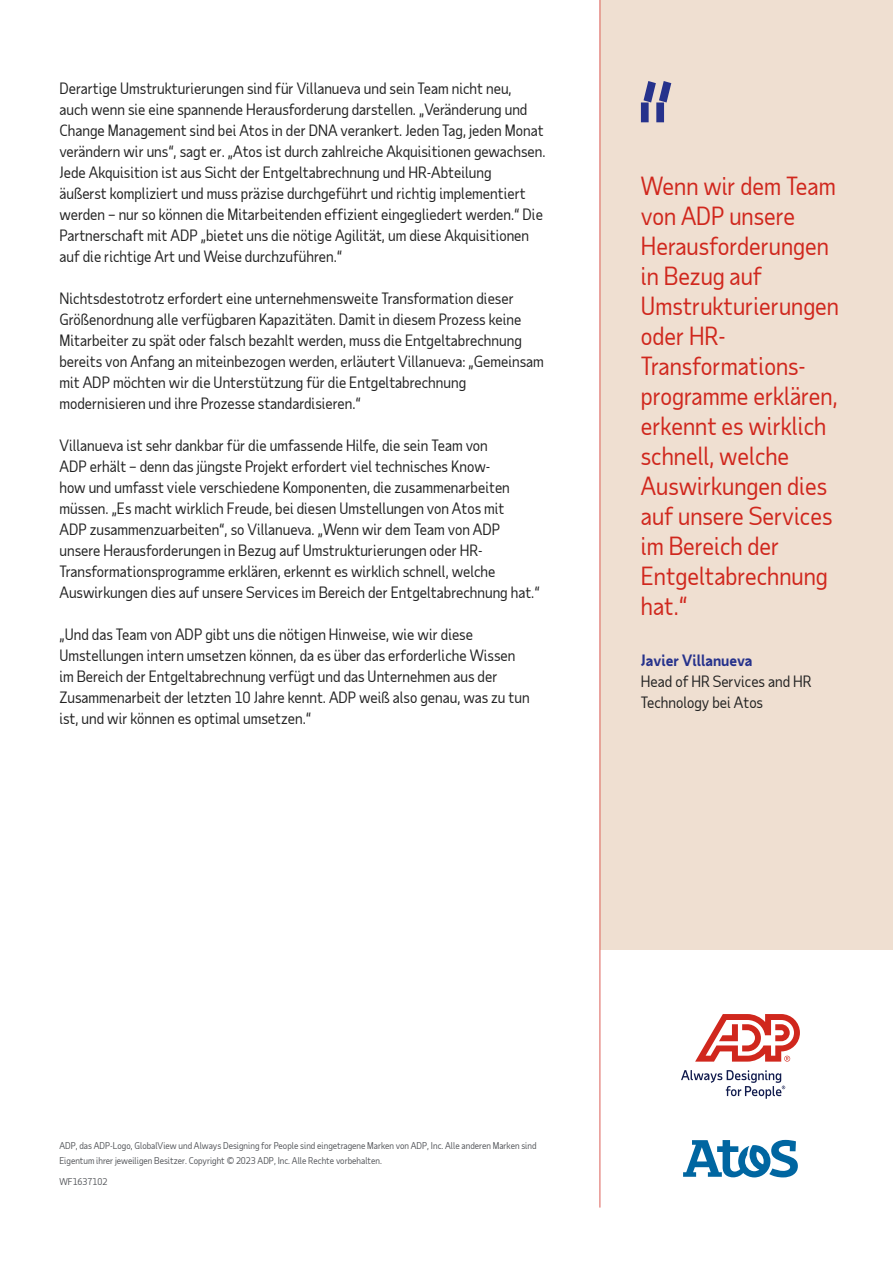
<style>
.page{position:relative;width:893px;height:1263px;background:#fff}
.page>*{position:absolute;margin:0;border:0;box-sizing:border-box;transform-origin:0 0}
.Accent_-_quote{font:24px/30px "Taub Sans";color:#d0271d}
.Body{font:15px/21px "Taub Sans";color:#222}
.Accent_-_quote-2{font:15px/21px "Taub Sans";color:#222}
.t1{font:9px/15px "Taub Sans";color:#54565a}
.s1{font-weight:700;color:#26328c}
</style>
<div class="page">
<div style="left:600px;top:0;width:293px;height:949px;background:#efdfd1"></div>
<svg style="left:681px;top:1070px;width:104px;height:29px"></svg>
<svg style="left:695px;top:1014px;width:105px;height:47px"></svg>
<svg style="left:641px;top:81px;width:30px;height:41px"></svg>
<svg style="left:683px;top:1140px;width:115px;height:37px"></svg>
<hr style="left:599px;top:0;width:2px;height:1207px;background:#d0271d">
<p class="Body" style="left:59px;top:78px;width:487px">Derartige Umstrukturierungen sind für Villanueva und sein Team nicht neu,<br>auch wenn sie eine spannende Herausforderung darstellen. „Veränderung und Change Management sind bei Atos in der DNA verankert. Jeden Tag, jeden Monat verändern wir uns“, sagt er. „Atos ist durch zahlreiche Akquisitionen gewachsen.<br>Jede Akquisition ist aus Sicht der Entgeltabrechnung und HR-Abteilung<br>äußerst kompliziert und muss präzise durchgeführt und richtig implementiert werden – nur so können die Mitarbeitenden effizient eingegliedert werden.“ Die Partnerschaft mit ADP „bietet uns die nötige Agilität, um diese Akquisitionen auf die richtige Art und Weise durchzuführen.“</p>
<p class="Body" style="left:59px;top:288px;width:486px">Nichtsdestotrotz erfordert eine unternehmensweite Transformation dieser Größenordnung alle verfügbaren Kapazitäten. Damit in diesem Prozess keine Mitarbeiter zu spät oder falsch bezahlt werden, muss die Entgeltabrechnung bereits von Anfang an miteinbezogen werden, erläutert Villanueva: „Gemeinsam mit ADP möchten wir die Unterstützung für die Entgeltabrechnung modernisieren und ihre Prozesse standardisieren.“</p>
<p class="Body" style="left:59px;top:435px;width:482px">Villanueva ist sehr dankbar für die umfassende Hilfe, die sein Team von<br>ADP erhält – denn das jüngste Projekt erfordert viel technisches Know-<br>how und umfasst viele verschiedene Komponenten, die zusammenarbeiten müssen. „Es macht wirklich Freude, bei diesen Umstellungen von Atos mit<br>ADP zusammenzuarbeiten“, so Villanueva. „Wenn wir dem Team von ADP unsere Herausforderungen in Bezug auf Umstrukturierungen oder HR-Transformationsprogramme erklären, erkennt es wirklich schnell, welche Auswirkungen dies auf unsere Services im Bereich der Entgeltabrechnung hat.“</p>
<p class="Body" style="left:59px;top:624px;width:472px">„Und das Team von ADP gibt uns die nötigen Hinweise, wie wir diese Umstellungen intern umsetzen können, da es über das erforderliche Wissen im Bereich der Entgeltabrechnung verfügt und das Unternehmen aus der Zusammenarbeit der letzten 10 Jahre kennt. ADP weiß also genau, was zu tun ist, und wir können es optimal umsetzen.“</p>
<p class="Accent_-_quote" style="left:641px;top:171px;width:200px">Wenn wir dem Team von ADP unsere<br>Herausforderungen in Bezug auf<br>Umstrukturierungen oder HR-<br>Transformations&shy;programme erklären, erkennt es wirklich schnell, welche<br>Auswirkungen dies auf unsere Services im Bereich der<br>Entgeltabrechnung hat.“</p>
<p class="Accent_-_quote-2" style="left:641px;top:650px;width:172px"><span class="s1">Javier Villanueva<br></span>Head of HR Services and HR<br>Technology bei Atos</p>
<p class="t1" style="left:59px;top:1138px;width:479px">ADP, das ADP-Logo, GlobalView und Always Designing for People sind eingetragene Marken von ADP, Inc. Alle anderen Marken sind<br>Eigentum ihrer jeweiligen Besitzer. Copyright © 2023 ADP, Inc. Alle Rechte vorbehalten.</p>
<p class="t1" style="left:59px;top:1174px;width:49px">WF1637102</p>
</div>
